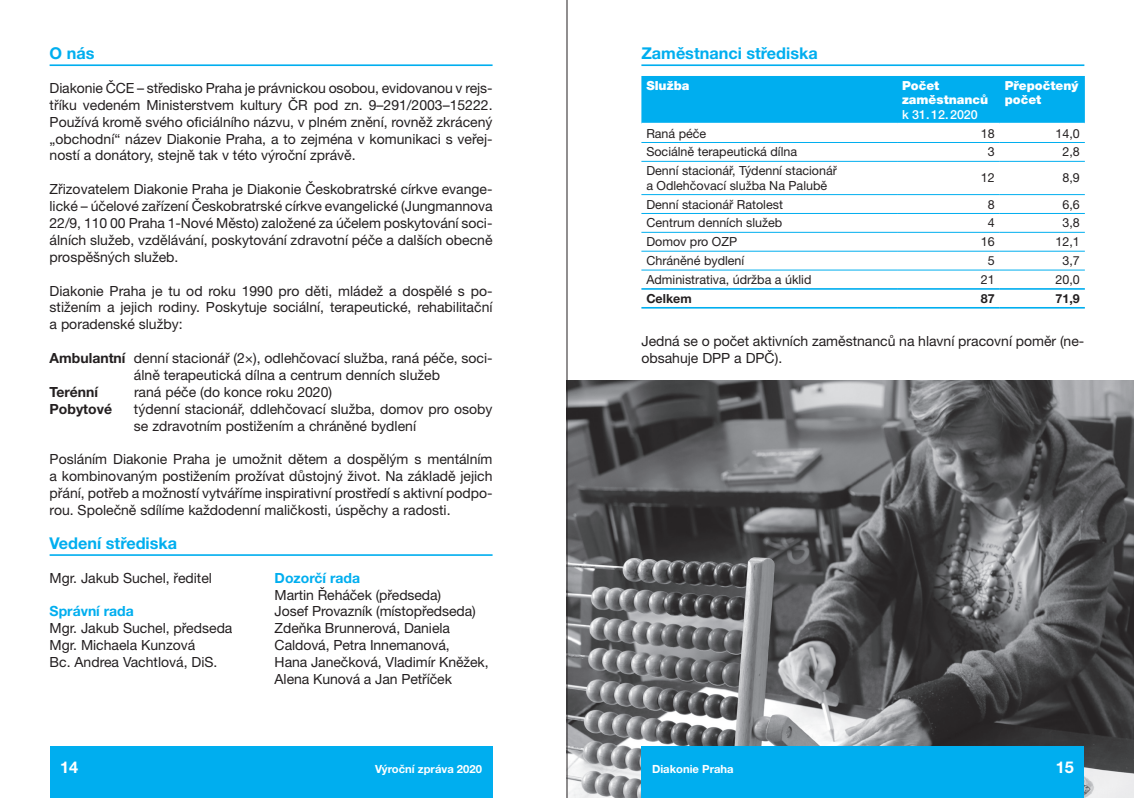
<style>
.page{position:relative;width:1134px;height:798px;background:#fff}
.page>*{position:absolute;margin:0;border:0;box-sizing:border-box;transform-origin:0 0}
.o_nas{font:700 16.25px "Helvetica Neue LT Pro";color:#00aeef}
.t1{font:700 16.25px "Helvetica Neue LT Pro";color:#fff}
.chleba{font:14px/16.9px "Helvetica Neue LT Pro";color:#231f20;text-align:justify}
.chleba_odaszeny{font:14px/16.9px "Helvetica Neue LT Pro";color:#231f20}
.chleba-2{font:700 14px "Helvetica Neue LT Pro";color:#00aeef}
.chleba_odaszeny-2{font:700 14px "Helvetica Neue LT Pro";color:#231f20}
.počty{font:12.5px/14.4px "Helvetica Neue LT Pro";color:#231f20}
.zahlaví{font:900 12.5px/14.4px "Helvetica Neue LT Pro";color:#fff}
.celkem{font:700 12.5px "Helvetica Neue LT Pro";color:#231f20}
.t2{font:700 11.25px "Helvetica Neue LT Pro";color:#fff}
.s1{font-weight:700}
.s2{font-weight:500}
</style>
<div class="page">
<hr style="left:50px;top:64px;width:443px;height:2px;background:#00aeef">
<hr style="left:50px;top:554px;width:443px;height:1px;background:#00aeef">
<hr style="left:641px;top:64px;width:443px;height:2px;background:#00aeef">
<div style="left:641px;top:76px;width:444px;height:47px;background:#00aeef"></div>
<hr style="left:641px;top:142px;width:256px;height:1px;background:#00aeef">
<hr style="left:897px;top:142px;width:103px;height:1px;background:#00aeef">
<hr style="left:1000px;top:142px;width:85px;height:1px;background:#00aeef">
<hr style="left:641px;top:161px;width:256px;height:1px;background:#00aeef">
<hr style="left:897px;top:161px;width:103px;height:1px;background:#00aeef">
<hr style="left:1000px;top:161px;width:85px;height:1px;background:#00aeef">
<hr style="left:641px;top:194px;width:256px;height:1px;background:#00aeef">
<hr style="left:897px;top:194px;width:103px;height:1px;background:#00aeef">
<hr style="left:1000px;top:194px;width:85px;height:1px;background:#00aeef">
<hr style="left:641px;top:213px;width:256px;height:1px;background:#00aeef">
<hr style="left:897px;top:213px;width:103px;height:1px;background:#00aeef">
<hr style="left:1000px;top:213px;width:85px;height:1px;background:#00aeef">
<hr style="left:641px;top:232px;width:256px;height:1px;background:#00aeef">
<hr style="left:897px;top:232px;width:103px;height:1px;background:#00aeef">
<hr style="left:1000px;top:232px;width:85px;height:1px;background:#00aeef">
<hr style="left:641px;top:251px;width:256px;height:1px;background:#00aeef">
<hr style="left:897px;top:251px;width:103px;height:1px;background:#00aeef">
<hr style="left:1000px;top:251px;width:85px;height:1px;background:#00aeef">
<hr style="left:641px;top:269px;width:256px;height:1px;background:#00aeef">
<hr style="left:897px;top:269px;width:103px;height:1px;background:#00aeef">
<hr style="left:1000px;top:269px;width:85px;height:1px;background:#00aeef">
<hr style="left:641px;top:288px;width:256px;height:1px;background:#00aeef">
<hr style="left:897px;top:288px;width:103px;height:1px;background:#00aeef">
<hr style="left:1000px;top:288px;width:85px;height:1px;background:#00aeef">
<hr style="left:641px;top:307px;width:256px;height:1px;background:#00aeef">
<hr style="left:897px;top:307px;width:103px;height:1px;background:#00aeef">
<hr style="left:1000px;top:307px;width:85px;height:1px;background:#00aeef">
<img style="left:566px;top:380px;width:568px;height:417px">
<hr style="left:567px;top:0;width:1px;height:797px;background:#231f20">
<div style="left:50px;top:746px;width:443px;height:51px;background:#00aeef"></div>
<div style="left:641px;top:746px;width:443px;height:51px;background:#00aeef"></div>
<p class="o_nas" style="left:50px;top:43px;width:46px">O nás</p>
<p class="chleba" style="left:50px;top:79px;width:444px">Diakonie ČCE – středisko Praha je právnickou osobou, evidovanou v rejs&shy;tříku vedeném Ministerstvem kultury ČR pod zn. 9–291/2003–15222.<br>Používá kromě svého oficiálního názvu, v plném znění, rovněž zkrácený „obchodní“ název Diakonie Praha, a to zejména v komunikaci s veřej&shy;ností a donátory, stejně tak v této výroční zprávě.</p>
<p class="chleba" style="left:50px;top:180px;width:444px">Zřizovatelem Diakonie Praha je Diakonie Českobratrské církve evange&shy;lické – účelové zařízení Českobratrské církve evangelické (Jungmannova 22/9, 110 00 Praha 1-Nové Město) založené za účelem poskytování soci&shy;álních služeb, vzdělávání, poskytování zdravotní péče a dalších obecně prospěšných služeb.</p>
<p class="chleba" style="left:50px;top:282px;width:444px">Diakonie Praha je tu od roku 1990 pro děti, mládež a dospělé s po&shy;stižením a jejich rodiny. Poskytuje sociální, terapeutické, rehabilitační a poradenské služby:</p>
<p class="chleba_odaszeny" style="left:134px;top:349px;width:360px;text-indent:-84px"><span class="s1">Ambulantní</span> denní stacionář (2×), odlehčovací služba, raná péče, soci&shy;álně terapeutická dílna a centrum denních služeb</p>
<p class="chleba_odaszeny-2" style="left:50px;top:383px;width:50px">Terénní</p>
<p class="chleba_odaszeny" style="left:134px;top:383px;width:200px">raná péče (do konce roku 2020)</p>
<p class="chleba_odaszeny-2" style="left:50px;top:400px;width:64px">Pobytové</p>
<p class="chleba_odaszeny" style="left:134px;top:400px;width:360px">týdenní stacionář, ddlehčovací služba, domov pro osoby se zdravotním postižením a chráněné bydlení</p>
<p class="chleba" style="left:50px;top:450px;width:444px">Posláním Diakonie Praha je umožnit dětem a dospělým s mentálním a kombinovaným postižením prožívat důstojný život. Na základě jejich přání, potřeb a možností vytváříme inspirativní prostředí s aktivní podpo&shy;rou. Společně sdílíme každodenní maličkosti, úspěchy a radosti.</p>
<p class="o_nas" style="left:50px;top:533px;width:129px">Vedení střediska</p>
<p class="chleba" style="left:50px;top:568px;width:164px">Mgr. Jakub Suchel, ředitel</p>
<p class="chleba-2" style="left:50px;top:602px;width:86px">Správní rada</p>
<p class="chleba" style="left:50px;top:619px;width:184px">Mgr. Jakub Suchel, předseda</p>
<p class="chleba" style="left:50px;top:636px;width:147px">Mgr. Michaela Kunzová</p>
<p class="chleba" style="left:50px;top:653px;width:169px">Bc. Andrea Vachtlová, DiS.</p>
<p class="chleba-2" style="left:275px;top:569px;width:87px">Dozorčí rada</p>
<p class="chleba" style="left:275px;top:585px;width:203px;text-align:left">Martin Řeháček (předseda)<br>Josef Provazník (místopředseda)<br>Zdeňka Brunnerová, Daniela<br>Caldová, Petra Innemanová,</p>
<p class="chleba" style="left:275px;top:653px;width:216px">Hana Janečková, Vladimír Kněžek,</p>
<p class="chleba" style="left:275px;top:670px;width:179px">Alena Kunová a Jan Petříček</p>
<p class="o_nas" style="left:641px;top:43px;width:178px">Zaměstnanci střediska</p>
<p class="zahlaví" style="left:646px;top:78px;width:45px">Služba</p>
<p class="zahlaví" style="left:902px;top:78px;width:88px">Počet zaměstnanců <span class="s2">k 31.12.2020</span></p>
<p class="zahlaví" style="left:1005px;top:78px;width:75px">Přepočtený počet</p>
<p class="počty" style="left:646px;top:125px;width:61px">Raná péče</p>
<p class="počty" style="left:981px;top:125px;width:15px">18</p>
<p class="počty" style="left:1055px;top:125px;width:26px">14,0</p>
<p class="počty" style="left:646px;top:144px;width:152px">Sociálně terapeutická dílna</p>
<p class="počty" style="left:988px;top:144px;width:8px">3</p>
<p class="počty" style="left:1062px;top:144px;width:19px">2,8</p>
<p class="počty" style="left:646px;top:163px;width:192px">Denní stacionář, Týdenní stacionář a Odlehčovací služba Na Palubě</p>
<p class="počty" style="left:981px;top:170px;width:15px">12</p>
<p class="počty" style="left:1062px;top:170px;width:19px">8,9</p>
<p class="počty" style="left:646px;top:196px;width:138px">Denní stacionář Ratolest</p>
<p class="počty" style="left:988px;top:196px;width:8px">8</p>
<p class="počty" style="left:1062px;top:196px;width:19px">6,6</p>
<p class="počty" style="left:646px;top:215px;width:137px">Centrum denních služeb</p>
<p class="počty" style="left:988px;top:215px;width:8px">4</p>
<p class="počty" style="left:1062px;top:215px;width:19px">3,8</p>
<p class="počty" style="left:646px;top:234px;width:92px">Domov pro OZP</p>
<p class="počty" style="left:981px;top:234px;width:15px">16</p>
<p class="počty" style="left:1055px;top:234px;width:26px">12,1</p>
<p class="počty" style="left:646px;top:253px;width:99px">Chráněné bydlení</p>
<p class="počty" style="left:988px;top:253px;width:8px">5</p>
<p class="počty" style="left:1062px;top:253px;width:19px">3,7</p>
<p class="počty" style="left:646px;top:272px;width:167px">Administrativa, údržba a úklid</p>
<p class="počty" style="left:981px;top:272px;width:15px">21</p>
<p class="počty" style="left:1055px;top:272px;width:26px">20,0</p>
<p class="celkem" style="left:646px;top:290px;width:47px">Celkem</p>
<p class="celkem" style="left:981px;top:290px;width:15px">87</p>
<p class="celkem" style="left:1055px;top:290px;width:26px">71,9</p>
<p class="chleba" style="left:641px;top:332px;width:444px">Jedná se o počet aktivních zaměstnanců na hlavní pracovní poměr (ne&shy;obsahuje DPP a DPČ).</p>
<p class="t1" style="left:60px;top:757px;width:20px">14</p>
<p class="t2" style="left:375px;top:761px;width:108px">Výroční zpráva 2020</p>
<p class="t2" style="left:652px;top:761px;width:83px">Diakonie Praha</p>
<p class="t1" style="left:1056px;top:757px;width:20px">15</p>
</div>
